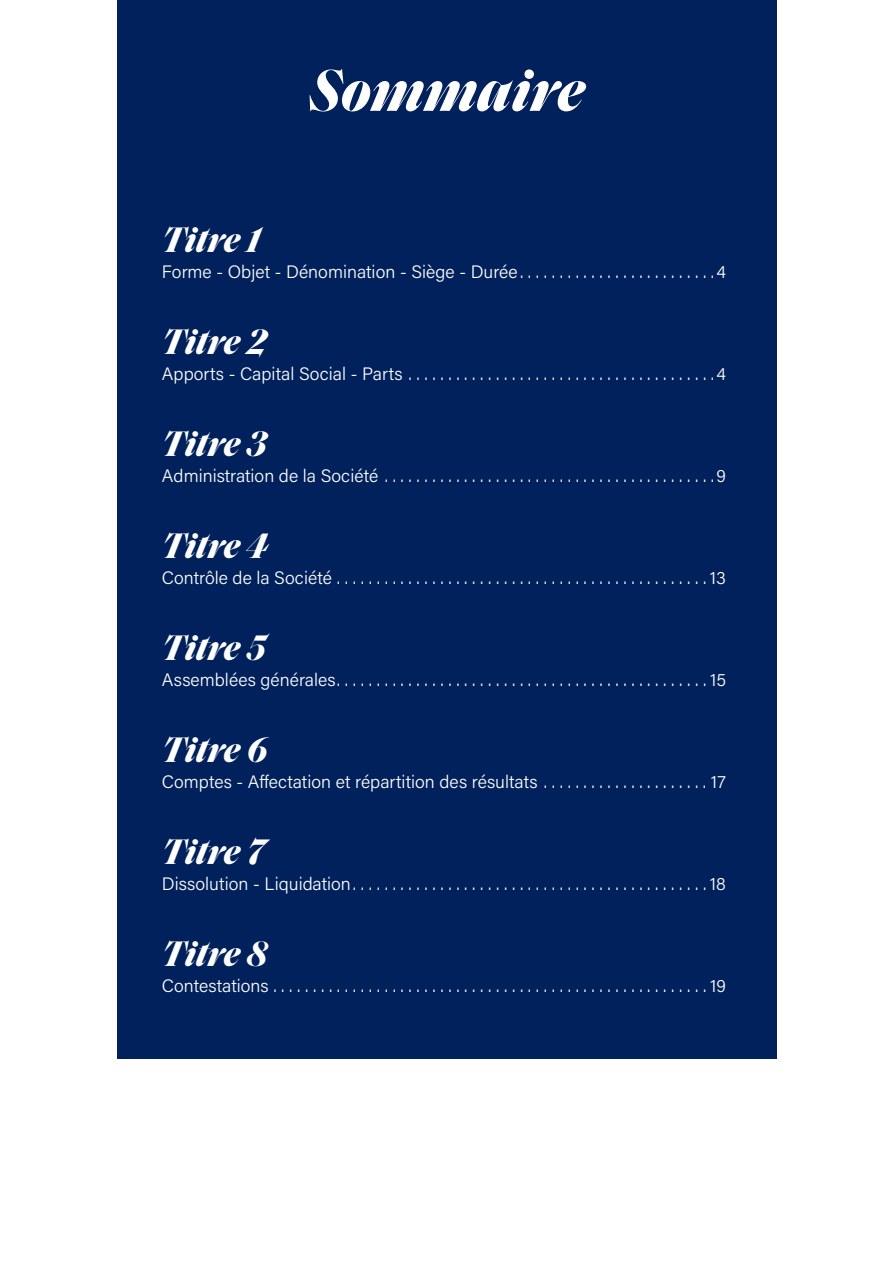
<style>
.page{position:relative;width:893px;height:1263px;background:#fff}
.page>*{position:absolute;margin:0;border:0;box-sizing:border-box;transform-origin:0 0}
.t1{font:italic 700 60px "Saol Display";color:#fff}
.t2{font:italic 700 36px "Saol Display";color:#fff}
.t3{font:18px "Acumin Variable Concept";color:#fff}
</style>
<div class="page">
<div style="left:117px;top:0;width:659px;height:1059px;background:#00215b"></div>
<h1 class="t1" style="left:308px;top:45px;width:279px">Sommaire</h1>
<h2 class="t2" style="left:162px;top:213px;width:99px">Titre 1</h2>
<p class="t3" style="left:162px;top:259px;width:566px">Forme - Objet - Dénomination - Siège - Durée . . . . . . . . . . . . . . . . . . . . . . . . 4</p>
<h2 class="t2" style="left:162px;top:315px;width:105px">Titre 2</h2>
<p class="t3" style="left:162px;top:361px;width:566px">Apports - Capital Social - Parts . . . . . . . . . . . . . . . . . . . . . . . . . . . . . . . . . . . . . . 4</p>
<h2 class="t2" style="left:162px;top:417px;width:106px">Titre 3</h2>
<p class="t3" style="left:162px;top:463px;width:566px">Administration de la Société . . . . . . . . . . . . . . . . . . . . . . . . . . . . . . . . . . . . . . . . . 9</p>
<h2 class="t2" style="left:162px;top:519px;width:107px">Titre 4</h2>
<p class="t3" style="left:162px;top:565px;width:566px">Contrôle de la Société . . . . . . . . . . . . . . . . . . . . . . . . . . . . . . . . . . . . . . . . . . . . . . 13</p>
<h2 class="t2" style="left:162px;top:621px;width:105px">Titre 5</h2>
<p class="t3" style="left:162px;top:667px;width:566px">Assemblées générales . . . . . . . . . . . . . . . . . . . . . . . . . . . . . . . . . . . . . . . . . . . . . . 15</p>
<h2 class="t2" style="left:162px;top:723px;width:107px">Titre 6</h2>
<p class="t3" style="left:162px;top:769px;width:565px">Comptes - Affectation et répartition des résultats . . . . . . . . . . . . . . . . . . . . . 17</p>
<h2 class="t2" style="left:162px;top:825px;width:104px">Titre 7</h2>
<p class="t3" style="left:162px;top:871px;width:566px">Dissolution - Liquidation . . . . . . . . . . . . . . . . . . . . . . . . . . . . . . . . . . . . . . . . . . . . 18</p>
<h2 class="t2" style="left:162px;top:927px;width:106px">Titre 8</h2>
<p class="t3" style="left:162px;top:973px;width:566px">Contestations . . . . . . . . . . . . . . . . . . . . . . . . . . . . . . . . . . . . . . . . . . . . . . . . . . . . . . 19</p>
</div>
